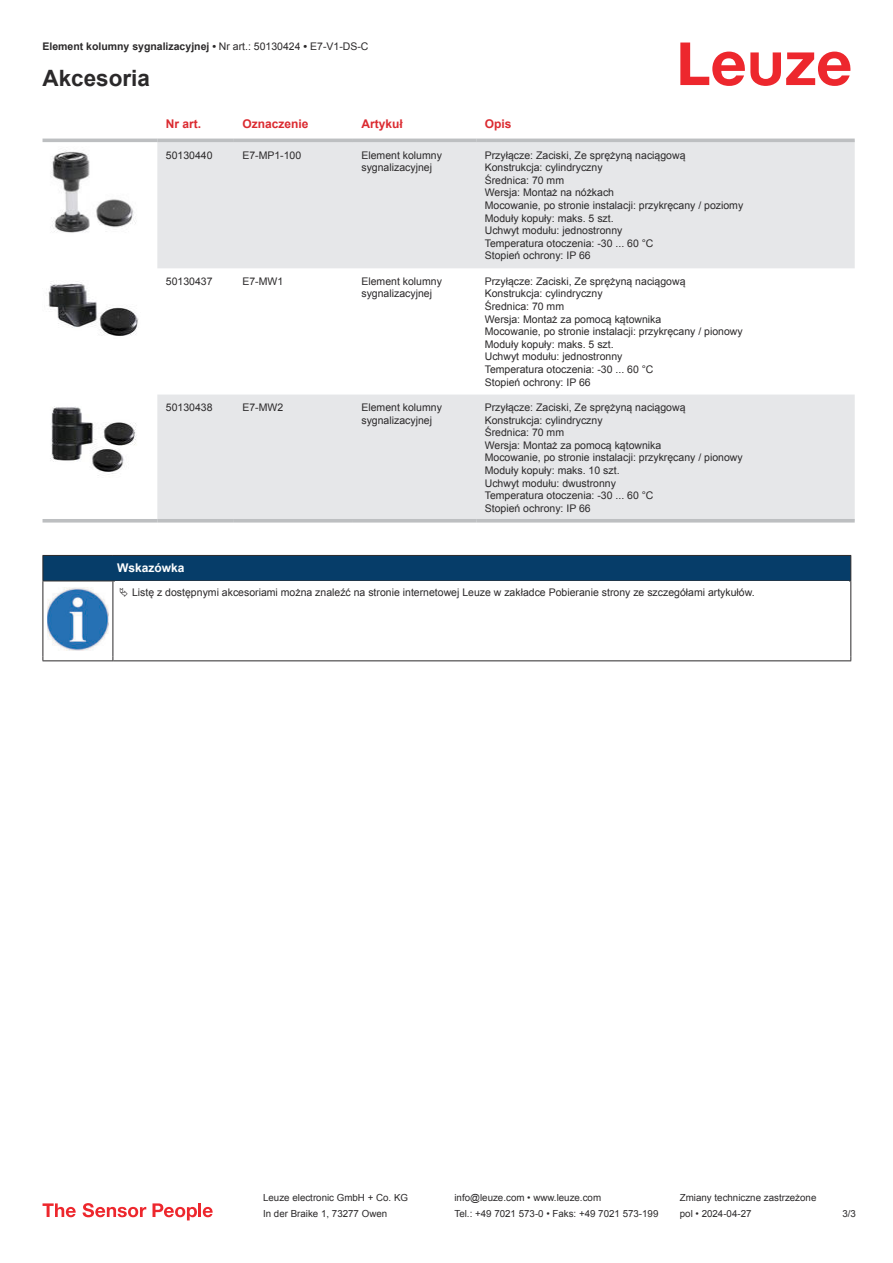
<style>
.page{position:relative;width:893px;height:1263px;background:#fff}
.page>*{position:absolute;margin:0;border:0;box-sizing:border-box;transform-origin:0 0}
.t1{font:700 22.5px "Arial";color:#2b292a}
.t2{font:700 12px "Arial";color:#db2a30}
.t3{font:700 12px "Arial";color:#fff}
.t4{font:10.5px/12.6px "Arial";color:#2b292a}
.t5{font:700 10.5px "Arial";color:#2b292a}
.t6{font:9.75px "Arial";color:#2b292a}
.s1{font-weight:400}
</style>
<div class="page">
<svg style="left:680px;top:43px;width:170px;height:43px"></svg>
<svg style="left:43px;top:138px;width:812px;height:385px"></svg>
<svg style="left:157px;top:142px;width:698px;height:377px;fill:#e6e7e9"></svg>
<hr style="left:43px;top:139px;width:114px;height:3px;background:#bdbfc1">
<hr style="left:157px;top:139px;width:77px;height:3px;background:#bdbfc1">
<hr style="left:234px;top:139px;width:119px;height:3px;background:#bdbfc1">
<hr style="left:353px;top:139px;width:123px;height:3px;background:#bdbfc1">
<hr style="left:476px;top:139px;width:379px;height:3px;background:#bdbfc1">
<hr style="left:43px;top:519px;width:114px;height:3px;background:#bdbfc1">
<hr style="left:157px;top:519px;width:77px;height:3px;background:#bdbfc1">
<hr style="left:234px;top:519px;width:119px;height:3px;background:#bdbfc1">
<hr style="left:353px;top:519px;width:123px;height:3px;background:#bdbfc1">
<hr style="left:476px;top:519px;width:379px;height:3px;background:#bdbfc1">
<img style="left:43px;top:146px;width:97px;height:93px">
<img style="left:43px;top:273px;width:97px;height:65px">
<img style="left:43px;top:399px;width:97px;height:78px">
<hr style="left:43px;top:581px;width:70px;height:1px;background:#2b292a">
<svg style="left:43px;top:555px;width:808px;height:26px;background:#083c65"></svg>
<hr style="left:113px;top:581px;width:738px;height:1px;background:#2b292a">
<hr style="left:43px;top:581px;width:1px;height:75px;background:#2b292a">
<hr style="left:113px;top:581px;width:1px;height:75px;background:#2b292a">
<hr style="left:850px;top:581px;width:1px;height:75px;background:#2b292a">
<hr style="left:43px;top:660px;width:70px;height:1px;background:#2b292a">
<hr style="left:113px;top:660px;width:738px;height:1px;background:#2b292a">
<img style="left:47px;top:587px;width:61px;height:63px">
<svg style="left:43px;top:1203px;width:33px;height:14px"></svg>
<svg style="left:83px;top:1203px;width:63px;height:14px"></svg>
<svg style="left:153px;top:1203px;width:44px;height:17px"></svg>
<hr style="left:198px;top:1203px;width:3px;height:14px;background:#ed272d">
<svg style="left:203px;top:1207px;width:10px;height:10px"></svg>
<p class="t5" style="left:43px;top:42px;width:327px">Element kolumny sygnalizacyjnej • <span class="s1">Nr art.: 50130424</span> • <span class="s1">E7-V1-DS-C</span></p>
<h1 class="t1" style="left:43px;top:69px;width:109px">Akcesoria</h1>
<p class="t2" style="left:166px;top:115px;width:37px">Nr art.</p>
<p class="t2" style="left:242px;top:119px;width:68px">Oznaczenie</p>
<p class="t2" style="left:361px;top:115px;width:43px">Artykuł</p>
<p class="t2" style="left:485px;top:119px;width:28px">Opis</p>
<p class="t4" style="left:166px;top:150px;width:48px">50130440</p>
<p class="t4" style="left:242px;top:150px;width:60px">E7-MP1-100</p>
<p class="t4" style="left:361px;top:150px;width:82px">Element kolumny sygnalizacyjnej</p>
<p class="t4" style="left:485px;top:148px;width:260px">Przyłącze: Zaciski, Ze sprężyną naciągową<br>Konstrukcja: cylindryczny<br>Średnica: 70 mm<br>Wersja: Montaż na nóżkach<br>Mocowanie, po stronie instalacji: przykręcany / poziomy<br>Moduły kopuły: maks. 5 szt.<br>Uchwyt modułu: jednostronny<br>Temperatura otoczenia: -30 ... 60 °C<br>Stopień ochrony: IP 66</p>
<p class="t4" style="left:166px;top:276px;width:48px">50130437</p>
<p class="t4" style="left:242px;top:276px;width:42px">E7-MW1</p>
<p class="t4" style="left:361px;top:276px;width:82px">Element kolumny sygnalizacyjnej</p>
<p class="t4" style="left:485px;top:275px;width:259px">Przyłącze: Zaciski, Ze sprężyną naciągową<br>Konstrukcja: cylindryczny<br>Średnica: 70 mm<br>Wersja: Montaż za pomocą kątownika<br>Mocowanie, po stronie instalacji: przykręcany / pionowy<br>Moduły kopuły: maks. 5 szt.<br>Uchwyt modułu: jednostronny<br>Temperatura otoczenia: -30 ... 60 °C<br>Stopień ochrony: IP 66</p>
<p class="t4" style="left:166px;top:402px;width:48px">50130438</p>
<p class="t4" style="left:242px;top:402px;width:42px">E7-MW2</p>
<p class="t4" style="left:361px;top:402px;width:82px">Element kolumny sygnalizacyjnej</p>
<p class="t4" style="left:485px;top:401px;width:259px">Przyłącze: Zaciski, Ze sprężyną naciągową<br>Konstrukcja: cylindryczny<br>Średnica: 70 mm<br>Wersja: Montaż za pomocą kątownika<br>Mocowanie, po stronie instalacji: przykręcany / pionowy<br>Moduły kopuły: maks. 10 szt.<br>Uchwyt modułu: dwustronny<br>Temperatura otoczenia: -30 ... 60 °C<br>Stopień ochrony: IP 66</p>
<p class="t3" style="left:117px;top:563px;width:69px">Wskazówka</p>
<p class="t4" style="left:132px;top:586px;width:624px">Listę z dostępnymi akcesoriami można znaleźć na stronie internetowej Leuze w zakładce Pobieranie strony ze szczegółami artykułów.</p>
<p class="t6" style="left:263px;top:1194px;width:146px">Leuze electronic GmbH + Co. KG</p>
<p class="t6" style="left:454px;top:1194px;width:148px">info@leuze.com • www.leuze.com</p>
<p class="t6" style="left:680px;top:1191px;width:138px">Zmiany techniczne zastrzeżone</p>
<p class="t6" style="left:263px;top:1210px;width:126px">In der Braike 1, 73277 Owen</p>
<p class="t6" style="left:454px;top:1210px;width:205px">Tel.: +49 7021 573-0 • Faks: +49 7021 573-199</p>
<p class="t6" style="left:680px;top:1210px;width:73px">pol • 2024-04-27</p>
<p class="t6" style="left:842px;top:1210px;width:15px">3 /3</p>
</div>
